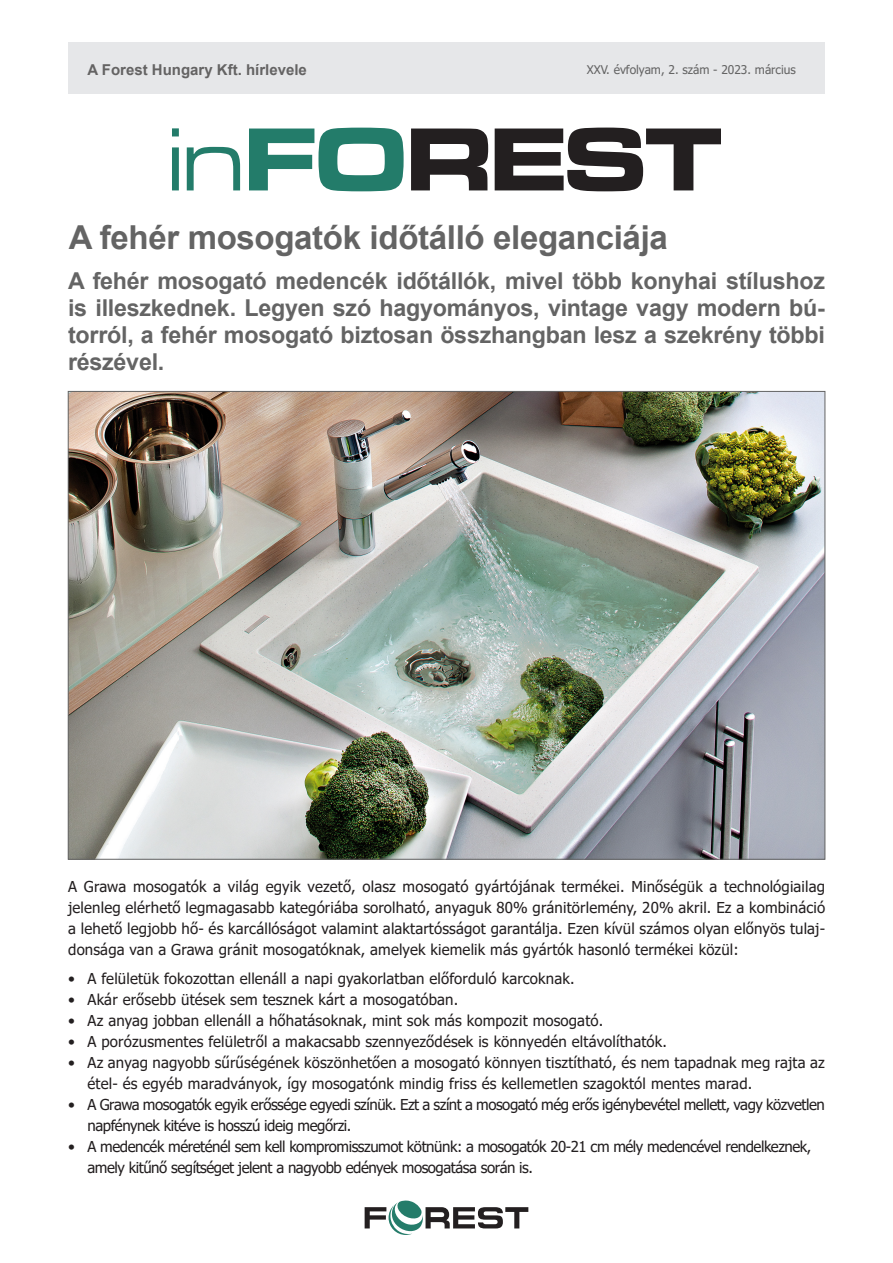
<style>
.page{position:relative;width:893px;height:1263px;background:#fff}
.page>*{position:absolute;margin:0;border:0;box-sizing:border-box;transform-origin:0 0}
.Cikk_cím{font:700 33px "Arial";letter-spacing:-.01em;color:#646464}
.Cikk_cím-2{font:700 23.25px/27px "Arial";letter-spacing:-.01em;color:#646464;text-align:justify}
.Cikk_cím-3{font:15px/21px "Tahoma";letter-spacing:.01em;color:#231f20;text-align:justify}
.Cikk_cím-4{font:15px "Tahoma";letter-spacing:-.03em;color:#231f20}
.t1{font:700 15px "Arial";color:#646363}
.t2{font:12px "Tahoma";color:#646464}
</style>
<div class="page">
<svg style="left:411px;top:128px;width:310px;height:63px"></svg>
<svg style="left:172px;top:128px;width:232px;height:63px"></svg>
<div style="left:68px;top:43px;width:757px;height:51px;background:#e6e7e9"></div>
<svg style="left:365px;top:1200px;width:163px;height:35px"></svg>
<img style="left:70px;top:393px;width:753px;height:464px">
<p class="t1" style="left:87px;top:59px;width:221px">A Forest Hungary Kft. hírlevele</p>
<p class="t2" style="left:587px;top:62px;width:211px">XXV. évfolyam, 2. szám - 2023. március</p>
<p class="Cikk_cím" style="left:69px;top:215px;width:601px">A fehér mosogatók időtálló eleganciája</p>
<p class="Cikk_cím-2" style="left:68px;top:268px;width:758px">A fehér mosogató medencék időtállók, mivel több konyhai stílushoz is illeszkednek. Legyen szó hagyományos, vintage vagy modern bú&shy;torról, a fehér mosogató biztosan összhangban lesz a szekrény többi részével.</p>
<p class="Cikk_cím-3" style="left:68px;top:877px;width:758px">A Grawa mosogatók a világ egyik vezető, olasz mosogató gyártójának termékei. Minőségük a technológiailag jelenleg elérhető legmagasabb kategóriába sorolható, anyaguk 80% gránitörlemény, 20% akril. Ez a kombináció a lehető legjobb hő- és karcállóságot valamint alaktartósságot garantálja. Ezen kívül számos olyan előnyös tulaj&shy;donsága van a Grawa gránit mosogatóknak, amelyek kiemelik más gyártók hasonló termékei közül:</p>
<p class="Cikk_cím-3" style="left:68px;top:969px;width:508px">• A felületük fokozottan ellenáll a napi gyakorlatban előforduló karcoknak.</p>
<p class="Cikk_cím-3" style="left:68px;top:990px;width:392px">• Akár erősebb ütések sem tesznek kárt a mosogatóban.</p>
<p class="Cikk_cím-3" style="left:68px;top:1011px;width:537px">• Az anyag jobban ellenáll a hőhatásoknak, mint sok más kompozit mosogató.</p>
<p class="Cikk_cím-3" style="left:68px;top:1032px;width:600px">• A porózusmentes felületről a makacsabb szennyeződések is könnyedén eltávolíthatók.</p>
<p class="Cikk_cím-3" style="left:68px;top:1053px;width:758px">• Az anyag nagyobb sűrűségének köszönhetően a mosogató könnyen tisztítható, és nem tapadnak meg rajta az</p>
<p class="Cikk_cím-3" style="left:88px;top:1074px;width:666px">étel- és egyéb maradványok, így mosogatónk mindig friss és kellemetlen szagoktól mentes marad.</p>
<p class="Cikk_cím-4" style="left:68px;top:1094px;width:758px">• A Grawa mosogatók egyik erőssége egyedi színük. Ezt a színt a mosogató még erős igénybevétel mellett, vagy közvetlen</p>
<p class="Cikk_cím-4" style="left:88px;top:1115px;width:265px">napfénynek kitéve is hosszú ideig megőrzi.</p>
<p class="Cikk_cím-4" style="left:68px;top:1136px;width:745px">• A medencék méreténél sem kell kompromisszumot kötnünk: a mosogatók 20-21 cm mély medencével rendelkeznek,</p>
<p class="Cikk_cím-4" style="left:88px;top:1157px;width:447px">amely kitűnő segítséget jelent a nagyobb edények mosogatása során is.</p>
</div>
